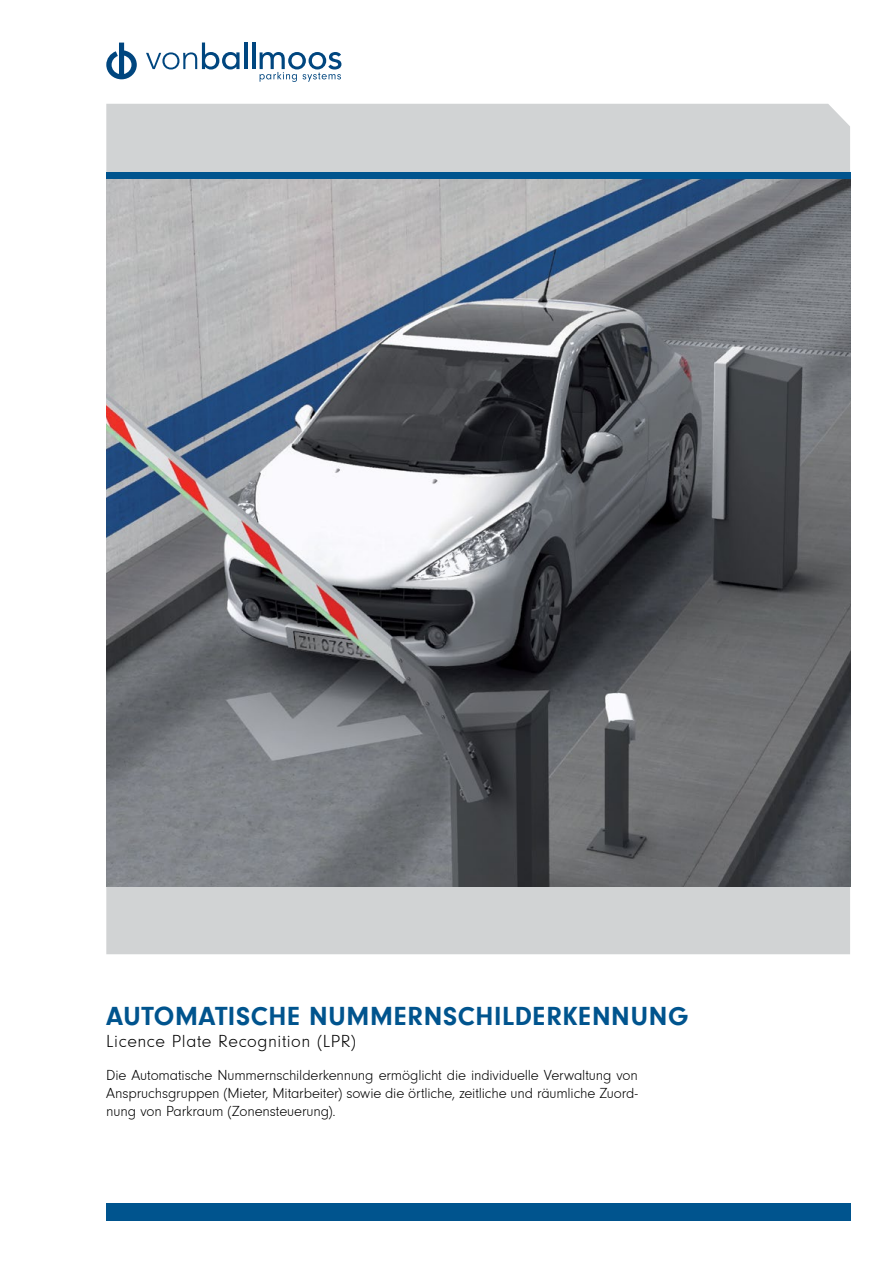
<style>
.page{position:relative;width:893px;height:1263px;background:#fff}
.page>*{position:absolute;margin:0;border:0;box-sizing:border-box;transform-origin:0 0}
.t1{font:700 27px "Neuzeit Gro";letter-spacing:.025em;color:#00548e}
.t2{font:300 18px "Neuzeit Gro";letter-spacing:.03em;color:#000}
.t3{font:300 15px/18px "Neuzeit Gro";letter-spacing:-.01em;color:#000;text-align:justify}
</style>
<div class="page">
<div style="left:106px;top:104px;width:744px;height:850px;background:#d1d3d4"></div>
<div style="left:106px;top:1203px;width:744px;height:17px;background:#00548e"></div>
<svg style="left:146px;top:43px;width:94px;height:27px"></svg>
<hr style="left:244px;top:43px;width:3px;height:26px;background:#00467f">
<hr style="left:252px;top:43px;width:3px;height:26px;background:#00467f">
<svg style="left:106px;top:43px;width:31px;height:36px"></svg>
<svg style="left:260px;top:52px;width:81px;height:30px"></svg>
<div style="left:106px;top:172px;width:744px;height:8px;background:#00548e"></div>
<img style="left:106px;top:180px;width:744px;height:706px">
<h1 class="t1" style="left:106px;top:1001px;width:583px">AUTOMATISCHE NUMMERNSCHILDERKENNUNG</h1>
<p class="t2" style="left:106px;top:1032px;width:251px">Licence Plate Recognition (LPR)</p>
<p class="t3" style="left:106px;top:1066px;width:533px">Die Automatische Nummernschilderkennung ermöglicht die individuelle Verwaltung von Anspruchsgruppen (Mieter, Mitarbeiter) sowie die örtliche, zeitliche und räumliche Zuord&shy;nung von Parkraum (Zonensteuerung).</p>
</div>
